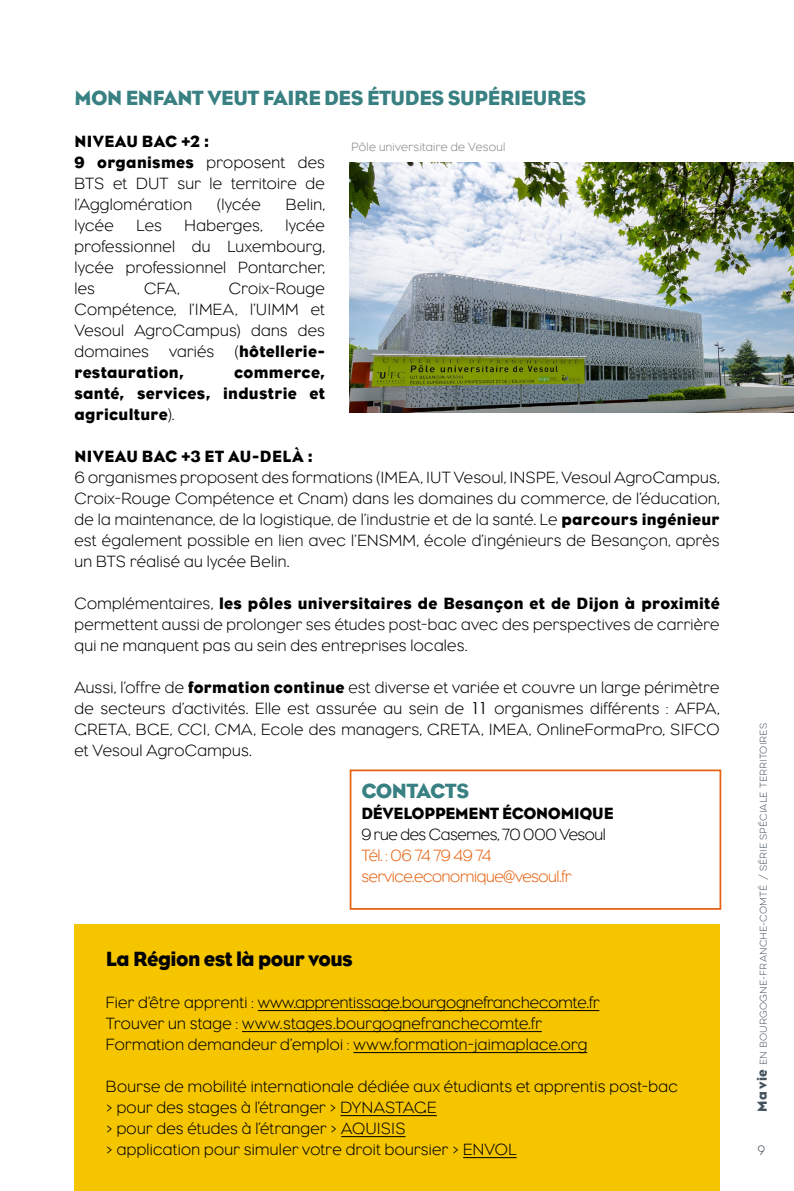
<style>
.page{position:relative;width:794px;height:1191px;background:#fff}
.page>*{position:absolute;margin:0;border:0;box-sizing:border-box;transform-origin:0 0}
.t1{font:21px "Eagle";letter-spacing:-.02em;color:#388082}
.t2{font:21px "Eagle";letter-spacing:-.025em;color:#000}
.t3{font:300 16.62px/21px "Eagle";letter-spacing:.02em;color:#000;text-align:justify}
.t4{font:16.62px/21px "Eagle";letter-spacing:.015em;color:#000;text-align:justify}
.t5{font:300 16.62px/21px "Eagle";letter-spacing:-.02em;color:#e76211}
.t6{font:300 16.62px "Eagle";letter-spacing:-.02em;color:#000}
.t7{font:16.62px "Eagle";letter-spacing:-.015em;color:#000}
.t8{font:300 12.25px "Eagle";letter-spacing:.03em;color:#868586}
.t9{font:100 12.25px "Eveleth Clean";color:#43525e}
.t10{font:100 8.75px "Eveleth Clean";letter-spacing:.015em;color:#43525e}
.s1{font-weight:400}
.s2{font-weight:300}
.s3{font-family:"Century Gothic";font-weight:400}
.s4{font-family:"Eagle";font-weight:400;font-size:14px}
</style>
<div class="page">
<div style="left:74px;top:924px;width:646px;height:267px;background:#f5c500"></div>
<hr style="left:258px;top:1010px;width:341px;height:1px;background:#000">
<hr style="left:242px;top:1031px;width:300px;height:1px;background:#000">
<hr style="left:353px;top:1052px;width:234px;height:1px;background:#000">
<hr style="left:340px;top:1115px;width:97px;height:1px;background:#000">
<hr style="left:341px;top:1136px;width:64px;height:1px;background:#000">
<hr style="left:463px;top:1157px;width:53px;height:1px;background:#000">
<img style="left:350px;top:163px;width:444px;height:250px">
<div style="left:350px;top:769px;width:371px;height:140px;border:2px solid #e76211"></div>
<p class="t1" style="left:74px;top:86px;width:513px">MON ENFANT VEUT FAIRE DES ÉTUDES SUPÉRIEURES</p>
<p class="t3" style="left:74px;top:131px;width:252px;text-align:left"><span class="s1">NIVEAU BAC +2 :<br>9 organismes</span> proposent des<br>BTS et DUT sur le territoire de l’Agglomération</p>
<p class="t8" style="left:351px;top:140px;width:156px">Pôle universitaire de Vesoul</p>
<p class="t3" style="left:217px;top:194px;width:46px">(lycée</p>
<p class="t3" style="left:286px;top:194px;width:40px">Belin,</p>
<p class="t3" style="left:74px;top:215px;width:252px;text-indent:211px">lycée professionnel du Luxembourg, lycée professionnel Pontarcher, les</p>
<p class="t3" style="left:74px;top:215px;width:41px">lycée</p>
<p class="t3" style="left:137px;top:215px;width:27px">Les</p>
<p class="t3" style="left:185px;top:215px;width:80px">Haberges,</p>
<p class="t3" style="left:144px;top:278px;width:37px">CFA,</p>
<p class="t3" style="left:74px;top:278px;width:252px;text-indent:154px">Croix-Rouge Compétence, l’IMEA, l’UIMM et Vesoul AgroCampus) dans des domaines variés (<span class="s1">hôtellerie&shy;restauration,</span></p>
<p class="t4" style="left:74px;top:362px;width:252px;text-indent:160px">commerce, santé, services, industrie et agriculture<span class="s2">).</span></p>
<p class="t4" style="left:74px;top:446px;width:240px">NIVEAU BAC +3 ET AU-DELÀ :</p>
<p class="t3" style="left:74px;top:467px;width:646px">6 organismes proposent des formations (IMEA, IUT Vesoul, INSPE, Vesoul AgroCampus, Croix-Rouge Compétence et Cnam) dans les domaines du commerce, de l’éducation, de la maintenance, de la logistique, de l’industrie et de la santé. Le <span class="s1">parcours ingénieur </span>est également possible en lien avec l’ENSMM, école d’ingénieurs de Besançon, après un BTS réalisé au lycée Belin.</p>
<p class="t3" style="left:74px;top:593px;width:646px">Complémentaires, <span class="s1">les pôles universitaires de Besançon et de Dijon à proximité </span>permettent aussi de prolonger ses études post-bac avec des perspectives de carrière qui ne manquent pas au sein des entreprises locales.</p>
<p class="t3" style="left:74px;top:677px;width:646px">Aussi, l’offre de <span class="s1">formation continue</span> est diverse et variée et couvre un large périmètre de secteurs d’activités. Elle est assurée au sein de <span class="s3">11</span> organismes différents : AFPA, GRETA, BGE, CCI, CMA, Ecole des managers, GRETA, IMEA, OnlineFormaPro, SIFCO et Vesoul AgroCampus.</p>
<p class="t1" style="left:361px;top:779px;width:109px">CONTACTS</p>
<p class="t7" style="left:361px;top:804px;width:253px">DÉVELOPPEMENT ÉCONOMIQUE</p>
<p class="t6" style="left:361px;top:825px;width:246px">9 rue des Casernes, 70 000 Vesoul</p>
<p class="t5" style="left:361px;top:845px;width:212px">Tél. : 06 74 79 49 74 service.economique@vesoul.fr</p>
<p class="t2" style="left:106px;top:947px;width:249px">La Région est là pour vous</p>
<p class="t3" style="left:106px;top:992px;width:495px;text-align:left">Fier d’être apprenti : www.apprentissage.bourgognefranchecomte.fr<br>Trouver un stage : www.stages.bourgognefranchecomte.fr<br>Formation demandeur d’emploi : www.formation-jaimaplace.org</p>
<p class="t3" style="left:106px;top:1076px;width:574px;text-align:left">Bourse de mobilité internationale dédiée aux étudiants et apprentis post-bac &gt; pour des stages à l’étranger &gt; DYNASTAGE<br>&gt; pour des études à l’étranger &gt; AQUISIS<br>&gt; application pour simuler votre droit boursier &gt; ENVOL</p>
<p class="t10" style="left:757px;top:1112px;width:390px;rotate:-90deg"><span class="s4">Ma vie</span> en bourgogne-franche-comté / série spéciale territoires</p>
<p class="t9" style="left:757px;top:1142px;width:9px">9</p>
</div>
